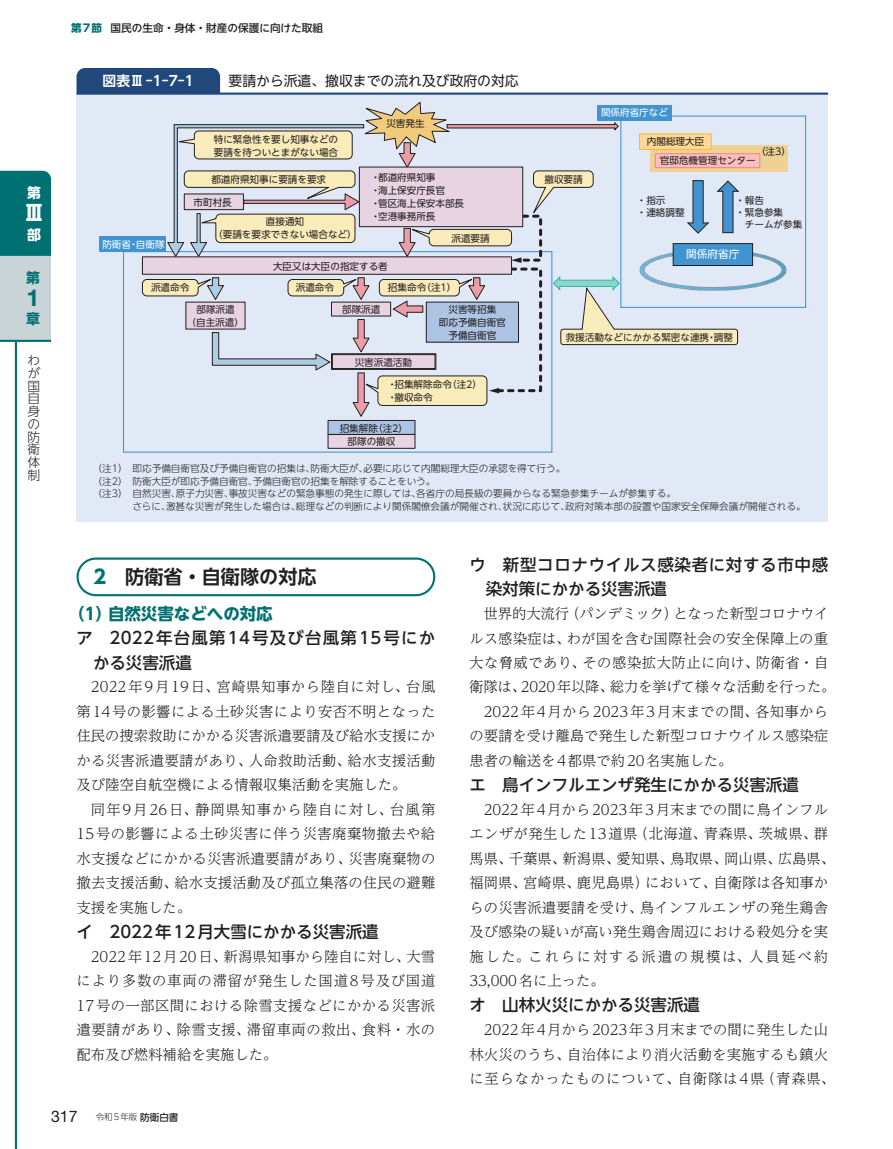
<style>
.page{position:relative;width:893px;height:1149px;background:#fff}
.page>*{position:absolute;margin:0;border:0;box-sizing:border-box;transform-origin:0 0}
.t1{font:700 23.4px "Helvetica Neue LT Std";color:#017072}
.t2{font:700 21.3px "UD Shin Go NT Pr 6 N";color:#fff}
.t3{font:700 19.2px "UD Shin Go NT Pr 6 N De";color:#231f20}
.t4{font:500 16.5px "UD Shin Go NT Pr 6 N";color:#231f20}
.t5{font:500 16.5px/24.5px "UD Shin Go NT Pr 6 N";letter-spacing:.04em;color:#231f20}
.t6{font:500 16.5px/24.5px "UD Shin Go NT Pr 6 N";letter-spacing:.075em;color:#231f20}
.t7{font:700 16.5px "UD Shin Go NT Pr 6 N";color:#017072}
.t8{font:300 14.4px/24.5px "UD Reimin Pr 6 N";letter-spacing:.01em;color:#231f20;text-align:justify}
.t9{font:300 14.4px "UD Reimin Pr 6 N";letter-spacing:-.015em;color:#231f20}
.t10{font:300 14.4px "UD Reimin Pr 6 N";letter-spacing:-.02em;color:#231f20}
.t11{font:300 14.4px "UD Reimin Pr 6 N";letter-spacing:.03em;color:#231f20}
.t12{font:13.8px "UD Shin Go NT Pr 6 N";color:#231f20}
.t13{font:700 13.8px "UD Shin Go NT Pr 6 N De";color:#fff}
.t14{font:700 13.8px "UD Shin Go NT Pr 6 N";color:#017072}
.t15{font:700 13.8px "UD Shin Go NT Pr 6 N";color:#fff}
.t16{font:300 12.75px/12.8px "UD Shin Go NT Pr 6 N";color:#231f20}
.t17{font:500 10.65px "UD Shin Go NT Pr 6 N";color:#231f20}
.t18{font:10.65px "UD Shin Go NT Pr 6 N";color:#fff}
.t19{font:9.6px/13px "UD Shin Go NT Pr 6 N";color:#231f20}
.t20{font:300 9.6px "UD Shin Go NT Pr 6 N";color:#231f20}
.t21{font:9.6px "UD Shin Go NT Pr 6 N";color:#fff}
.t22{font:300 8.55px "UD Shin Go NT Pr 6 N";letter-spacing:.065em;color:#231f20}
.s1{font-weight:700;color:#017072}
.s2{font-family:"UD Shin Go NT Pr 6 N";color:#017072}
.s3{font-family:"Helvetica Neue LT Std";font-weight:400;font-size:15.9px}
.s4{font-weight:500;font-size:9.6px}
</style>
<div class="page">
<div style="left:77px;top:557px;width:358px;height:39px;border:2px solid #017072;border-radius:18px"></div>
<div style="left:77px;top:94px;width:751px;height:427px;background:#e1e9f6"></div>
<hr style="left:77px;top:92px;width:143px;height:3px;background:#20487b">
<hr style="left:220px;top:92px;width:608px;height:3px;background:#20487b">
<div style="left:77px;top:68px;width:143px;height:24px;background:#20487b"></div>
<div style="left:100px;top:236px;width:66px;height:16px;background:#4194d0"></div>
<div style="left:328px;top:434px;width:87px;height:14px;background:#e7d3e2"></div>
<div style="left:328px;top:434px;width:87px;height:14px;border:1px solid #231f20"></div>
<div style="left:142px;top:257px;width:369px;height:17px;background:#e7d3e2"></div>
<div style="left:142px;top:279px;width:56px;height:17px;background:#faebbb;border-radius:5px"></div>
<div style="left:142px;top:279px;width:56px;height:17px;border:1px solid #231f20;border-radius:5px"></div>
<div style="left:328px;top:420px;width:87px;height:14px;background:#adc4e5"></div>
<div style="left:328px;top:420px;width:87px;height:14px;border:1px solid #231f20"></div>
<svg style="left:167px;top:102px;width:572px;height:315px"></svg>
<div style="left:650px;top:145px;width:138px;height:27px;background:#eed193"></div>
<div style="left:655px;top:154px;width:105px;height:13px;background:#f9bebe"></div>
<div style="left:655px;top:153px;width:105px;height:15px;border:1px solid #f3858d"></div>
<div style="left:639px;top:134px;width:72px;height:15px;background:#fed998"></div>
<div style="left:639px;top:134px;width:72px;height:16px;border:1px solid #fdb931"></div>
<img style="left:637px;top:249px;width:150px;height:42px">
<div style="left:673px;top:243px;width:80px;height:22px;background:#4194d0"></div>
<div style="left:673px;top:243px;width:80px;height:23px;border:1px solid #231f20"></div>
<div style="left:0;top:256px;width:51px;height:85px;background:#c9d4d6"></div>
<div style="left:0;top:171px;width:51px;height:85px;background:#017072"></div>
<hr style="left:0;top:340px;width:51px;height:2px;background:#017072">
<hr style="left:15px;top:341px;width:2px;height:807px;background:#017072">
<p class="t15" style="left:27px;top:181px;width:15px">第</p>
<h2 class="t2" style="left:23px;top:195px;width:20px">Ⅲ</h2>
<p class="t15" style="left:27px;top:223px;width:15px">部</p>
<p class="t14" style="left:26px;top:267px;width:15px">第</p>
<h1 class="t1" style="left:26px;top:283px;width:11px">1</h1>
<p class="t14" style="left:26px;top:307px;width:15px">章</p>
<p class="t16" style="left:28px;top:353px;width:15px">わが国自身の防衛体制</p>
<p class="t17" style="left:71px;top:19px;width:254px"><span class="s1">第7節</span> 国民の生命・身体・財産の保護に向けた取組</p>
<p class="t13" style="left:103px;top:69px;width:93px">図表Ⅲ-1-7-1</p>
<p class="t12" style="left:229px;top:69px;width:292px">要請から派遣、撤収までの流れ及び政府の対応</p>
<p class="t21" style="left:102px;top:236px;width:64px">防衛省・自衛隊</p>
<p class="t19" style="left:214px;top:132px;width:126px">特に緊急性を要し知事などの要請を待ついとまがない場合</p>
<p class="t19" style="left:211px;top:173px;width:116px">都道府県知事に要請を要求</p>
<p class="t19" style="left:213px;top:214px;width:145px;text-align:center">直接通知<br>（要請を要求できない場合など）</p>
<p class="t19" style="left:194px;top:195px;width:40px">市町村長</p>
<p class="t19" style="left:386px;top:117px;width:40px">災害発生</p>
<p class="t19" style="left:371px;top:170px;width:95px">・都道府県知事<br>・海上保安庁長官<br>・管区海上保安本部長・空港事務所長</p>
<p class="t19" style="left:451px;top:231px;width:40px">派遣要請</p>
<p class="t19" style="left:273px;top:259px;width:116px">大臣又は大臣の指定する者</p>
<p class="t19" style="left:151px;top:281px;width:40px">派遣命令</p>
<p class="t19" style="left:296px;top:280px;width:40px">派遣命令</p>
<p class="t19" style="left:388px;top:280px;width:70px">招集命令（注1）</p>
<p class="t19" style="left:439px;top:302px;width:68px;text-align:center">災害等招集<br>即応予備自衛官予備自衛官</p>
<p class="t19" style="left:355px;top:355px;width:59px">災害派遣活動</p>
<p class="t19" style="left:187px;top:302px;width:59px;text-align:center">部隊派遣<br>（自主派遣）</p>
<p class="t19" style="left:342px;top:302px;width:40px">部隊派遣</p>
<p class="t19" style="left:387px;top:377px;width:96px">・招集解除命令（注2）</p>
<p class="t19" style="left:387px;top:391px;width:47px">・撤収命令</p>
<p class="t19" style="left:340px;top:421px;width:70px">招集解除（注2）</p>
<p class="t19" style="left:348px;top:435px;width:49px">部隊の撤収</p>
<p class="t19" style="left:544px;top:173px;width:40px">撤収要請</p>
<p class="t21" style="left:601px;top:105px;width:68px">関係府省庁など</p>
<p class="t19" style="left:647px;top:134px;width:59px">内閣総理大臣</p>
<p class="t19" style="left:660px;top:154px;width:97px">官邸危機管理センター</p>
<p class="t19" style="left:756px;top:145px;width:37px">（注3）</p>
<p class="t19" style="left:637px;top:194px;width:49px;line-height:12.1px">・指示<br>・連絡調整</p>
<p class="t19" style="left:735px;top:194px;width:68px;line-height:12.1px">・報告<br>・緊急参集<br>　チームが参集</p>
<p class="t18" style="left:686px;top:246px;width:55px">関係府省庁</p>
<p class="t19" style="left:566px;top:330px;width:169px">救援活動などにかかる緊密な連携・調整</p>
<p class="t20" style="left:92px;top:460px;width:474px">（注1）　即応予備自衛官及び予備自衛官の招集は、防衛大臣が、必要に応じて内閣総理大臣の承認を得て行う。</p>
<p class="t20" style="left:92px;top:473px;width:345px">（注2）　防衛大臣が即応予備自衛官、予備自衛官の招集を解除することをいう。</p>
<p class="t20" style="left:92px;top:485px;width:585px">（注3）　自然災害、原子力災害、事故災害などの緊急事態の発生に際しては、各省庁の局長級の要員からなる緊急参集チームが参集する。</p>
<p class="t20" style="left:132px;top:498px;width:675px">さらに、激甚な災害が発生した場合は、総理などの判断により関係閣僚会議が開催され、状況に応じて、政府対策本部の設置や国家安全保障会議が開催される。</p>
<h3 class="t3" style="left:94px;top:561px;width:225px"><span class="s2">2</span>　防衛省・自衛隊の対応</h3>
<p class="t7" style="left:68px;top:600px;width:206px">（1）自然災害などへの対応</p>
<p class="t6" style="left:93px;top:625px;width:344px;text-indent:-16px">ア　2022年台風第14号及び台風第15号にかかる災害派遣</p>
<p class="t8" style="left:77px;top:674px;width:360px;text-indent:14px">2022年9月19日、宮崎県知事から陸自に対し、台風第14号の影響による土砂災害により安否不明となった住民の捜索救助にかかる災害派遣要請及び給水支援にかかる災害派遣要請があり、人命救助活動、給水支援活動及び陸空自航空機による情報収集活動を実施した。</p>
<p class="t8" style="left:77px;top:796px;width:360px;text-indent:14px">同年9月26日、静岡県知事から陸自に対し、台風第15号の影響による土砂災害に伴う災害廃棄物撤去や給水支援などにかかる災害派遣要請があり、災害廃棄物の撤去支援活動、給水支援活動及び孤立集落の住民の避難支援を実施した。</p>
<p class="t4" style="left:77px;top:918px;width:304px">イ　2022年12月大雪にかかる災害派遣</p>
<p class="t8" style="left:77px;top:943px;width:360px;text-indent:14px">2022年 12月 20日、新潟県知事から陸自に対し、大雪により多数の車両の滞留が発生した国道8号及び国道17号の一部区間における除雪支援などにかかる災害派遣要請があり、除雪支援、滞留車両の救出、食料・水の配布及び燃料補給を実施した。</p>
<p class="t22" style="left:51px;top:1109px;width:129px"><span class="s3">317</span> 令和5年版 <span class="s4">防衛白書</span></p>
<p class="t5" style="left:486px;top:551px;width:344px;text-indent:-16px">ウ　新型コロナウイルス感染者に対する市中感染対策にかかる災害派遣</p>
<p class="t10" style="left:484px;top:601px;width:346px">世界的大流行（パンデミック）となった新型コロナウイ</p>
<p class="t8" style="left:469px;top:625px;width:360px">ルス感染症は、わが国を含む国際社会の安全保障上の重</p>
<p class="t11" style="left:469px;top:650px;width:361px">大な脅威であり、その感染拡大防止に向け、防衛省・自</p>
<p class="t9" style="left:469px;top:675px;width:368px">衛隊は、2020年以降、総力を挙げて様々な活動を行った。</p>
<p class="t8" style="left:484px;top:698px;width:346px">2022年4月から2023年3月末までの間、各知事から</p>
<p class="t8" style="left:469px;top:723px;width:360px">の要請を受け離島で発生した新型コロナウイルス感染症</p>
<p class="t8" style="left:469px;top:747px;width:265px">患者の輸送を 4都県で約 20名実施した。</p>
<p class="t4" style="left:469px;top:771px;width:331px">エ　鳥インフルエンザ発生にかかる災害派遣</p>
<p class="t8" style="left:469px;top:796px;width:367px;text-align:left;text-indent:14px">2022年 4月から 2023年 3月末までの間に鳥インフルエンザが発生した13道県（北海道、青森県、茨城県、群馬県、千葉県、新潟県、愛知県、鳥取県、岡山県、広島県、福岡県、宮崎県、鹿児島県）において、自衛隊は各知事からの災害派遣要請を受け、鳥インフルエンザの発生鶏舎及び感染の疑いが高い発生鶏舎周辺における殺処分を実施した。これらに対する派遣の規模は、人員延べ約<br>33,000名に上った。</p>
<p class="t4" style="left:469px;top:991px;width:232px">オ　山林火災にかかる災害派遣</p>
<p class="t8" style="left:469px;top:1016px;width:367px;text-align:center">2022年 4月から 2023年 3月末までの間に発生した山<br>林火災のうち、自治体により消火活動を実施するも鎮火に至らなかったものについて、自衛隊は4県（青森県、</p>
</div>
